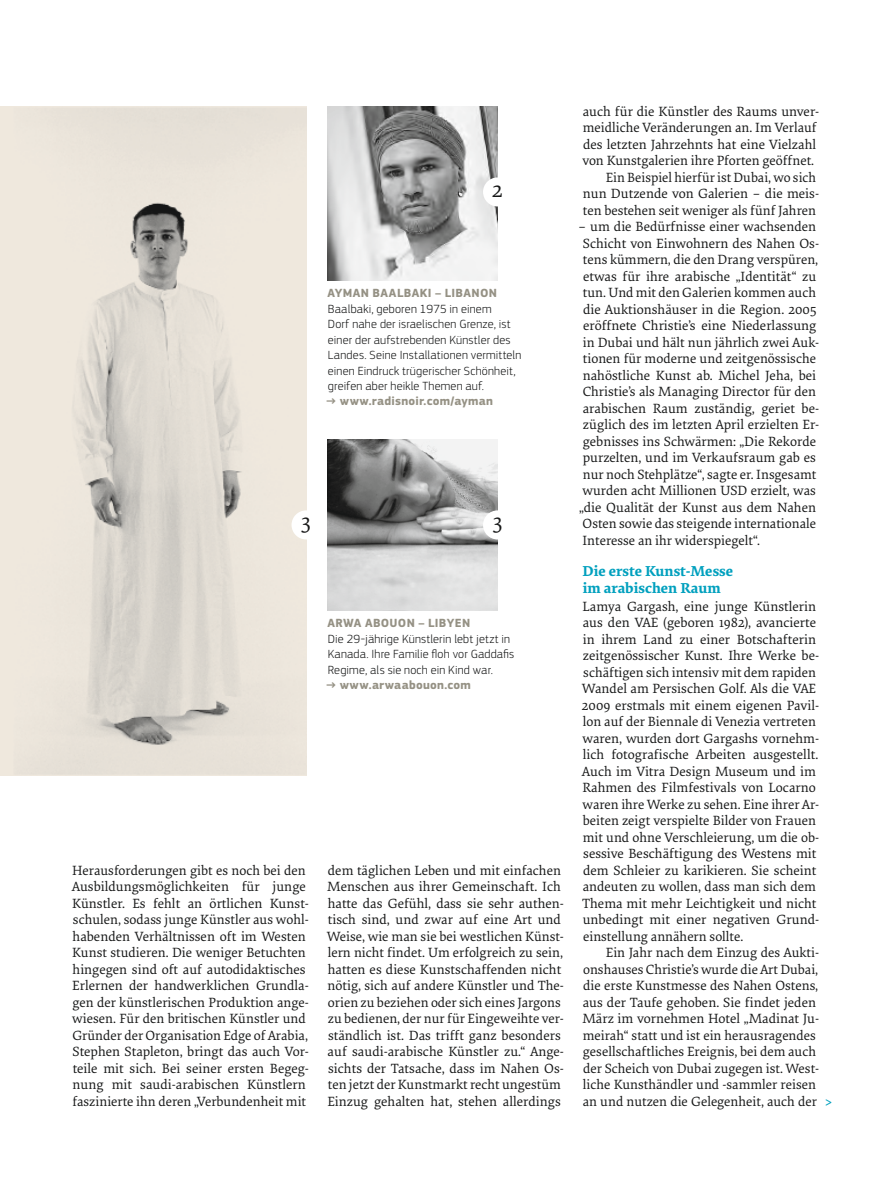
<style>
.page{position:relative;width:893px;height:1191px;background:#fff}
.page>*{position:absolute;margin:0;border:0;box-sizing:border-box;transform-origin:0 0}
.t1{font:22.5px "Elena Trial";color:#151616}
.t2{font:700 15px/16.5px "Elena Trial";color:#00a0be}
.t3{font:13.95px/16.5px "Elena Trial";color:#151616}
.t4{font:13.95px "PF Square Sans Pro";color:#00a0be}
.t5{font:300 12.3px/15.5px "PF Square Sans Pro";letter-spacing:.01em;color:#151616}
.t6{font:700 12.3px "PF Square Sans Pro";letter-spacing:.025em;color:#959184}
</style>
<div class="page">
<img style="left:0;top:106px;width:306px;height:670px">
<img style="left:327px;top:106px;width:170px;height:175px">
<img style="left:327px;top:439px;width:170px;height:172px">
<div style="left:292px;top:510px;width:29px;height:29px;background:#fff;border-radius:50%"></div>
<div style="left:483px;top:177px;width:29px;height:29px;background:#fff;border-radius:50%"></div>
<div style="left:483px;top:510px;width:29px;height:29px;background:#fff;border-radius:50%"></div>
<h1 class="t1" style="left:492px;top:174px;width:12px">2</h1>
<p class="t6" style="left:327px;top:286px;width:20px">AYMAN</p>
<p class="t6" style="left:373px;top:286px;width:9px">BAALBA</p>
<p class="t6" style="left:420px;top:286px;width:40px">KI – LIBANON</p>
<p class="t5" style="left:328px;top:301px;width:195px">Baalbaki, geboren 1975 in einem<br>Dorf nahe der israelischen Grenze, ist einer der aufstrebenden Künstler des Landes. Seine I nstallationen vermitteln einen Eindruck trügerischer Schönheit, greifen aber heikle Themen auf.</p>
<p class="t6" style="left:326px;top:394px;width:168px">→ www.radisnoir.com/ayman</p>
<h1 class="t1" style="left:301px;top:506px;width:12px">3</h1>
<h1 class="t1" style="left:492px;top:506px;width:12px">3</h1>
<p class="t6" style="left:327px;top:616px;width:47px">ARWAABO</p>
<p class="t6" style="left:390px;top:616px;width:13px">UON</p>
<p class="t6" style="left:418px;top:616px;width:41px">– LIBYEN</p>
<p class="t5" style="left:328px;top:631px;width:188px">Die 29-jährige Künstlerin lebt jetzt in<br>Kanada. I hre Familie floh vor Gaddafis<br>Regime, als sie noch ein Kind war.</p>
<p class="t6" style="left:326px;top:678px;width:146px">→ www.arwaabouon.com</p>
<p class="t3" style="left:72px;top:861px;width:238px">Herausforderungen gibt es noch bei den Ausbildungsmöglichkeiten für junge Künstler. Es fehlt an örtlichen Kunst&shy;schulen, sodass junge Künstler aus wohl&shy;habenden Verhältnissen oft im Westen Kunst studieren. Die weniger Betuchten hingegen sind oft auf autodidaktisches Erlernen der handwerklichen Grundla&shy;gen der künstlerischen Produktion ange&shy;wiesen. Für den britischen Künstler und Gründer der Organisation Edge of Arabia, Stephen Stapleton, bringt das auch Vor&shy;teile mit sich. Bei seiner ersten Begeg&shy;nung mit saudi-arabischen Künstlern faszinierte ihn deren „Verbundenheit mit</p>
<p class="t3" style="left:327px;top:861px;width:239px">dem täglichen Leben und mit einfachen Menschen aus ihrer Gemeinschaft. Ich hatte das Gefühl, dass sie sehr authen&shy;tisch sind, und zwar auf eine Art und Weise, wie man sie bei westlichen Künst&shy;lern nicht findet. Um erfolgreich zu sein, hatten es diese Kunstschaffenden nicht nötig, sich auf andere Künstler und The&shy;orien zu beziehen oder sich eines Jargons zu bedienen, der nur für Eingeweihte ver&shy;ständlich ist. Das trifft ganz besonders auf saudi-arabische Künstler zu.“ Ange&shy;sichts der Tatsache, dass im Nahen Os&shy;ten jetzt der Kunstmarkt recht ungestüm Einzug gehalten hat, stehen allerdings</p>
<p class="t3" style="left:583px;top:102px;width:238px">auch für die Künstler des Raums unver-</p>
<p class="t3" style="left:583px;top:119px;width:236px">meidliche Veränderungen an. Im Verlauf</p>
<p class="t3" style="left:583px;top:135px;width:235px">des letzten Jahrzehnts hat eine Vielzahl</p>
<p class="t3" style="left:582px;top:152px;width:233px">von Kunstgalerien ihre Pforten geöffnet.</p>
<p class="t3" style="left:606px;top:168px;width:212px">Ein Beispiel hierfür ist Dubai, wo sich</p>
<p class="t3" style="left:583px;top:185px;width:238px">nun Dutzende von Galerien – die meis-</p>
<p class="t3" style="left:583px;top:201px;width:235px">ten bestehen seit weniger als fünf Jahren</p>
<p class="t3" style="left:578px;top:218px;width:242px">– um die Bedürfnisse einer wachsenden Schicht von Einwohnern des Nahen Os&shy;tens kümmern, die den Drang verspüren, etwas für ihre arabische „Identität“ zu tun. Und mit den Galerien kommen auch die Auktionshäuser in die Region. 2005 eröffnete Christie’s eine Niederlassung in Dubai und hält nun jährlich zwei Auk&shy;tionen für moderne und zeitgenössische nahöstliche Kunst ab. Michel Jeha, bei Christie’s als Managing Director für den arabischen Raum zuständig, geriet be&shy;züglich des im letzten April erzielten Er&shy;gebnisses ins Schwärmen: „Die Rekorde purzelten, und im Verkaufsraum gab es nur noch Stehplätze“, sagte er. Insgesamt wurden acht Millionen USD erzielt, was „die Qualität der Kunst aus dem Nahen Osten sowie das steigende internationale Interesse an ihr widerspiegelt“.</p>
<p class="t2" style="left:582px;top:562px;width:152px">Die erste Kunst-Messe im arabischen Raum</p>
<p class="t3" style="left:582px;top:597px;width:239px">Lamya Gargash, eine junge Künstlerin aus den VAE (geboren 1982), avancierte in ihrem Land zu einer Botschafterin zeitgenössischer Kunst. Ihre Werke be&shy;schäftigen sich intensiv mit dem rapiden Wandel am Persischen Golf. Als die VAE 2009 erstmals mit einem eigenen Pavil&shy;lon auf der Biennale di Venezia vertreten waren, wurden dort Gargashs vornehm&shy;lich fotografische Arbeiten ausgestellt.<br>Auch im Vitra Design Museum und im Rahmen des Filmfestivals von Locarno waren ihre Werke zu sehen. Eine ihrer Ar&shy;beiten zeigt verspielte Bilder von Frauen mit und ohne Verschleierung, um die ob&shy;sessive Beschäftigung des Westens mit dem Schleier zu karikieren. Sie scheint andeuten zu wollen, dass man sich dem Thema mit mehr Leichtigkeit und nicht unbedingt mit einer negativen Grund&shy;einstellung annähern sollte.</p>
<p class="t3" style="left:582px;top:944px;width:238px;text-indent:23px">Ein Jahr nach dem Einzug des Aukti&shy;onshauses Christie’s wurde die Art Dubai, die erste Kunstmesse des Nahen Ostens, aus der Taufe gehoben. Sie findet jeden März im vornehmen Hotel „Madinat Ju&shy;meirah“ statt und ist ein herausragendes gesellschaftliches Ereignis, bei dem auch der Scheich von Dubai zugegen ist. West&shy;liche Kunsthändler und -sammler reisen an und nutzen die Gelegenheit, auch der</p>
<p class="t4" style="left:825px;top:1094px;width:9px">&gt;</p>
</div>
